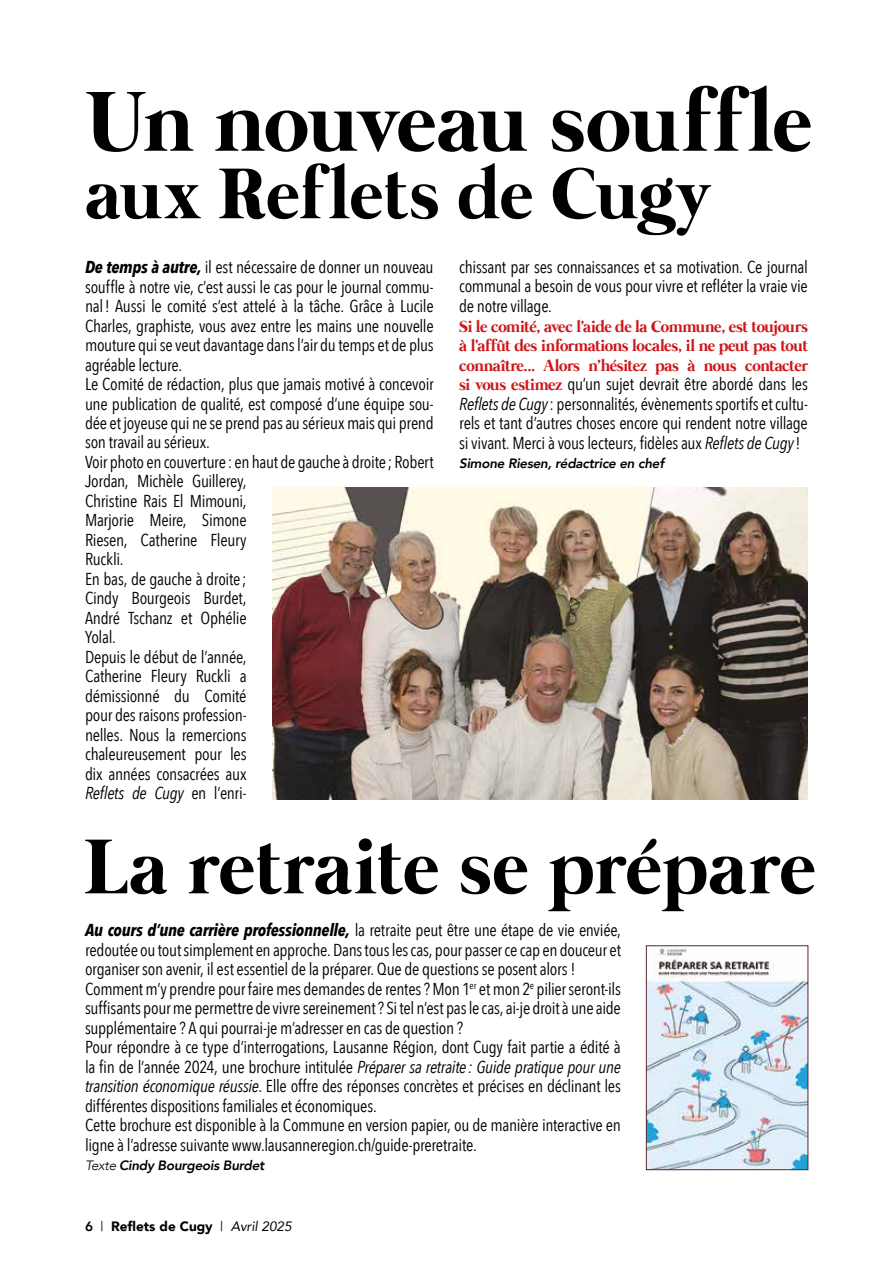
<style>
.page{position:relative;width:893px;height:1263px;background:#fff}
.page>*{position:absolute;margin:0;border:0;box-sizing:border-box;transform-origin:0 0}
.t1{font:700 87px "Mermaid";color:#000}
.t2{font:700 79.5px "Mermaid";letter-spacing:.01em;color:#000}
.t3{font:700 73.5px "Mermaid";color:#000}
.t4{font:17.25px/19.5px "Avenir Next Condensed";letter-spacing:-.02em;color:#000}
.t5{font:700 16.5px/19.5px "Mermaid";letter-spacing:-.025em;color:#cd1719;text-align:justify}
.t6{font:italic 800 13.5px "Avenir";letter-spacing:-.02em;color:#000}
.t7{font:900 13.5px "Avenir";color:#000}
.s1{font-weight:700;font-style:italic}
.s2{font-style:italic}
.s3{font-family:"Mermaid";font-weight:700;font-size:16.5px;color:#cd1719}
.s4{font-weight:300}
.s5{font-weight:800}
.s6{font-weight:400}
.s7{font-weight:400;font-style:italic}
</style>
<div class="page">
<img style="left:648px;top:948px;width:158px;height:220px">
<div style="left:646px;top:946px;width:162px;height:224px;border:1px solid #5b2929"></div>
<img style="left:272px;top:488px;width:536px;height:312px">
<h1 class="t1" style="left:85px;top:72px;width:728px">Un nouveau souffle</h1>
<h3 class="t3" style="left:85px;top:152px;width:626px">aux Reflets de Cugy</h3>
<p class="t4" style="left:85px;top:256px;width:350px"><span class="s1">De temps à autre,</span> il est nécessaire de donner un nouveau souffle à notre vie, c’est aussi le cas pour le journal commu&shy;nal! Aussi le comité s’est attelé à la tâche. Grâce à Lucile Charles, graphiste, vous avez entre les mains une nouvelle mouture qui se veut davantage dans l’air du temps et de plus agréable lecture.<br>Le Comité de rédaction, plus que jamais motivé à concevoir une publication de qualité, est composé d’une équipe sou&shy;dée et joyeuse qui ne se prend pas au sérieux mais qui prend son travail au sérieux.<br>Voir photo en couverture: en haut de gauche à droite; Robert Jordan, Michèle Guillerey,<br>Christine Rais El Mimouni,<br>Marjorie Meire, Simone<br>Riesen, Catherine Fleury<br>Ruckli.<br>En bas, de gauche à droite;<br>Cindy Bourgeois Burdet,<br>André Tschanz et Ophélie<br>Yolal.<br>Depuis le début de l’année,<br>Catherine Fleury Ruckli a<br>démissionné du Comité<br>pour des raisons profession-<br>nelles. Nous la remercions<br>chaleureusement pour les<br>dix années consacrées aux<br><span class="s2">Reflets de Cugy</span> en l’enri-</p>
<p class="t4" style="left:459px;top:256px;width:350px;text-align:justify">chissant par ses connaissances et sa motivation. Ce journal communal a besoin de vous pour vivre et refléter la vraie vie de notre village.</p>
<p class="t5" style="left:459px;top:317px;width:350px">Si le comité, avec l’aide de la Commune, est toujours à l’affût des informations locales, il ne peut pas tout connaître... Alors n’hésitez pas à nous contacter</p>
<p class="t4" style="left:459px;top:373px;width:350px;text-align:justify"><span class="s3">si vous estimez</span> qu’un sujet devrait être abordé dans les <span class="s2">Reflets de Cugy</span>: personnalités, évènements sportifs et cultu&shy;rels et tant d’autres choses encore qui rendent notre village si vivant. Merci à vous lecteurs, fidèles aux <span class="s2">Reflets de Cugy</span>!</p>
<p class="t6" style="left:459px;top:455px;width:206px">Simone Riesen, rédactrice en chef</p>
<h2 class="t2" style="left:84px;top:822px;width:733px">La retraite se prépare</h2>
<p class="t4" style="left:85px;top:919px;width:537px"><span class="s1">Au cours d’une carrière professionnelle,</span> la retraite peut être une étape de vie enviée, redoutée ou tout simplement en approche. Dans tous les cas, pour passer ce cap en douceur et organiser son avenir, il est essentiel de la préparer. Que de questions se posent alors !<br>Comment m’y prendre pour faire mes demandes de rentes ? Mon 1<sup>er</sup> et mon 2<sup>e</sup> pilier seront-ils suffisants pour me permettre de vivre sereinement ? Si tel n’est pas le cas, ai-je droit à une aide supplémentaire ? A qui pourrai-je m’adresser en cas de question ?<br>Pour répondre à ce type d’interrogations, Lausanne Région, dont Cugy fait partie a édité à la fin de l’année 2024, une brochure intitulée <span class="s2">Préparer sa retraite: Guide pratique pour une transition économique réussie</span>. Elle offre des réponses concrètes et précises en déclinant les différentes dispositions familiales et économiques.<br>Cette brochure est disponible à la Commune en version papier, ou de manière interactive en ligne à l’adresse suivante www.lausanneregion.ch/guide-preretraite.</p>
<p class="t6" style="left:85px;top:1157px;width:181px"><span class="s4">Texte</span> Cindy Bourgeois Burdet</p>
<p class="t7" style="left:85px;top:1215px;width:208px"><span class="s5">6</span> <span class="s6">|</span> Reflets de Cugy <span class="s6">|</span> <span class="s7">Avril 2025</span></p>
</div>
